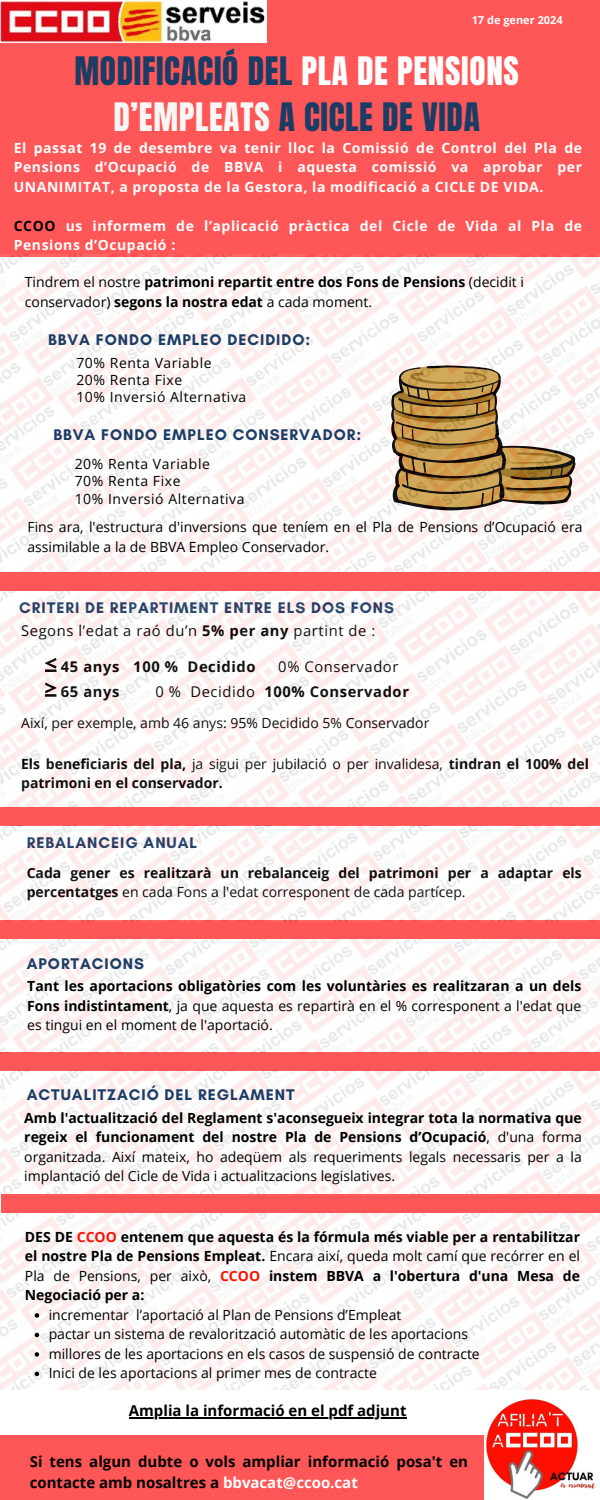
<style>
.page{position:relative;width:600px;height:1500px;background:#fff}
.page>*{position:absolute;margin:0;border:0;box-sizing:border-box;transform-origin:0 0}
.t1{font:33.3px/46.5px "Anton";letter-spacing:.02em;color:#1b3c65;text-align:center}
.t2{font:700 15.8px "Glacial Indifference";letter-spacing:.06em;color:#1b3c65}
.t3{font:700 15px/21px "Open Sans";color:#000}
.t4{font:14.7px "Open Sans";letter-spacing:.04em;color:#000}
.t5{font:700 14.7px "Open Sans";letter-spacing:.04em;color:#000}
.t6{font:700 14px/19.5px "Open Sans";color:#000}
.t7{font:14px/19.5px "Open Sans";color:#000}
.t8{font:700 14px/19.5px "Open Sans";letter-spacing:.04em;color:#fff;text-align:justify}
.t9{font:14px "Open Sans";letter-spacing:.04em;color:#000}
.t10{font:700 11px "Open Sans";color:#fff}
.s1{color:#fff}
.s2{color:#f9f7f5}
.s3{color:#000}
.s4{font-weight:400}
.s5{font-weight:700}
.s6{color:#fb1102}
</style>
<div class="page">
<div style="left:0;top:1436px;width:600px;height:64px;background:#ff5757"></div>
<div style="left:0;top:0;width:600px;height:256px;background:#ff5757"></div>
<div style="left:0;top:572px;width:600px;height:19px;background:#ff5757"></div>
<div style="left:0;top:807px;width:600px;height:19px;background:#ff5757"></div>
<div style="left:0;top:920px;width:600px;height:19px;background:#ff5757"></div>
<div style="left:0;top:1052px;width:600px;height:19px;background:#ff5757"></div>
<img style="left:0;top:255px;width:600px;height:316px">
<img style="left:0;top:826px;width:600px;height:96px">
<img style="left:0;top:940px;width:600px;height:112px">
<img style="left:0;top:592px;width:600px;height:215px">
<img style="left:0;top:1213px;width:600px;height:177px">
<img style="left:0;top:1070px;width:600px;height:123px">
<div style="left:1px;top:1194px;width:599px;height:19px;background:#ff5757"></div>
<img style="left:484px;top:1399px;width:116px;height:101px">
<svg style="left:35px;top:1313px;width:4px;height:5px"></svg>
<svg style="left:35px;top:1333px;width:4px;height:4px"></svg>
<svg style="left:35px;top:1352px;width:4px;height:5px"></svg>
<svg style="left:35px;top:1372px;width:4px;height:4px"></svg>
<hr style="left:129px;top:1418px;width:278px;height:1px;background:#000">
<img style="left:0;top:0;width:266px;height:43px">
<p class="t10" style="left:472px;top:13px;width:93px">17 de gener 2024</p>
<p class="t1" style="left:74px;top:48px;width:446px">MODIFICACIÓ DEL <span class="s1">PLA DE PENSIONS<br></span><span class="s2">D’EMPLEATS</span> A CICLE DE VIDA</p>
<p class="t8" style="left:14px;top:138px;width:570px">El passat 19 de desembre va tenir lloc la Comissió de Control del Pla de Pensions d’Ocupació de BBVA i aquesta comissió va aprobar per UNANIMITAT, a proposta de la Gestora, la modificació a CICLE DE VIDA.</p>
<p class="t8" style="left:14px;top:216px;width:570px"><span class="s3">CCOO</span> us informem de l’aplicació pràctica del Cicle de Vida al Pla de<br>Pensions d’Ocupació :</p>
<p class="t6" style="left:25px;top:272px;width:501px"><span class="s4">Tindrem el nostre</span> patrimoni repartit entre dos Fons de Pensions <span class="s4">(decidit i conservador)</span> segons la nostra edat <span class="s4">a cada moment.</span></p>
<p class="t2" style="left:48px;top:330px;width:264px">BBVA FONDO EMPLEO DECIDIDO:</p>
<p class="t9" style="left:76px;top:353px;width:137px">70% Renta Variable</p>
<p class="t9" style="left:76px;top:370px;width:107px">20% Renta Fixe</p>
<p class="t9" style="left:76px;top:387px;width:171px">10% Inversió Alternativa</p>
<p class="t2" style="left:53px;top:425px;width:309px">BBVA FONDO EMPLEO CONSERVADOR:</p>
<p class="t9" style="left:75px;top:454px;width:137px">20% Renta Variable</p>
<p class="t9" style="left:75px;top:471px;width:107px">70% Renta Fixe</p>
<p class="t9" style="left:75px;top:489px;width:171px">10% Inversió Alternativa</p>
<p class="t7" style="left:27px;top:517px;width:557px">Fins ara, l'estructura d'inversions que teníem en el Pla de Pensions d’Ocupació era assimilable a la de BBVA Empleo Conservador.</p>
<p class="t2" style="left:19px;top:598px;width:376px">CRITERI DE REPARTIMENT ENTRE ELS DOS FONS</p>
<p class="t4" style="left:21px;top:620px;width:356px">Segons l’edat a raó du’n <span class="s5">5% per any</span> partint de :</p>
<p class="t5" style="left:61px;top:656px;width:196px">45 anys 100 % Decidido</p>
<p class="t4" style="left:278px;top:656px;width:122px">0% Conservador</p>
<p class="t5" style="left:61px;top:682px;width:60px">65 anys</p>
<p class="t5" style="left:155px;top:682px;width:255px"><span class="s4">0 % Decidido</span> 100% Conservador</p>
<p class="t7" style="left:21px;top:713px;width:410px">Així, per exemple, amb 46 anys: 95% Decidido 5% Conservador</p>
<p class="t6" style="left:21px;top:753px;width:569px">Els beneficiaris del pla, <span class="s4">ja sigui per jubilació o per invalidesa,</span> tindran el 100% del patrimoni en el conservador.</p>
<p class="t2" style="left:27px;top:833px;width:172px">REBALANCEIG ANUAL</p>
<p class="t6" style="left:27px;top:863px;width:557px">Cada gener es realitzarà un rebalanceig del patrimoni per a adaptar els percentatges <span class="s4">en cada Fons a l'edat corresponent de cada partícep.</span></p>
<p class="t2" style="left:27px;top:954px;width:119px">APORTACIONS</p>
<p class="t6" style="left:27px;top:976px;width:556px;text-align:justify">Tant les aportacions obligatòries com les voluntàries es realitzaran a un dels Fons indistintament<span class="s4">, ja que aquesta es repartirà en el % corresponent a l'edat que es tingui en el moment de l'aportació.</span></p>
<p class="t2" style="left:27px;top:1085px;width:270px">ACTUALITZACIÓ DEL REGLAMENT</p>
<p class="t7" style="left:24px;top:1107px;width:559px;text-align:justify"><span class="s5">Amb l'actualització del Reglament s'aconsegueix integrar tota la normativa que regeix el funcionament del nostre Pla de Pensions d’Ocupació</span>, d'una forma organitzada. Així mateix, ho adeqüem als requeriments legals necessaris per a la implantació del Cicle de Vida i actualitzacions legislatives.</p>
<p class="t6" style="left:25px;top:1227px;width:557px;text-align:justify">DES DE <span class="s6">CCOO</span> entenem que aquesta és la fórmula més viable per a rentabilitzar el nostre Pla de Pensions Empleat. <span class="s4">Encara així, queda molt camí que recórrer en el Pla de Pensions, per això,</span> <span class="s6">CCOO</span> instem BBVA a l'obertura d'una Mesa de Negociació per a:</p>
<p class="t7" style="left:49px;top:1305px;width:354px">incrementar l’aportació al Plan de Pensions d’Empleat</p>
<p class="t7" style="left:49px;top:1324px;width:421px">pactar un sistema de revalorització automàtic de les aportacions</p>
<p class="t7" style="left:49px;top:1344px;width:433px">millores de les aportacions en els casos de suspensió de contracte</p>
<p class="t7" style="left:49px;top:1363px;width:330px">Inici de les aportacions al primer mes de contracte</p>
<p class="t3" style="left:129px;top:1400px;width:279px">Amplia la informació en el pdf adjunt</p>
<p class="t3" style="left:30px;top:1451px;width:440px">Si tens algun dubte o vols ampliar informació posa't en contacte amb nosaltres a <span class="s1">bbvacat@ccoo.cat</span></p>
</div>
